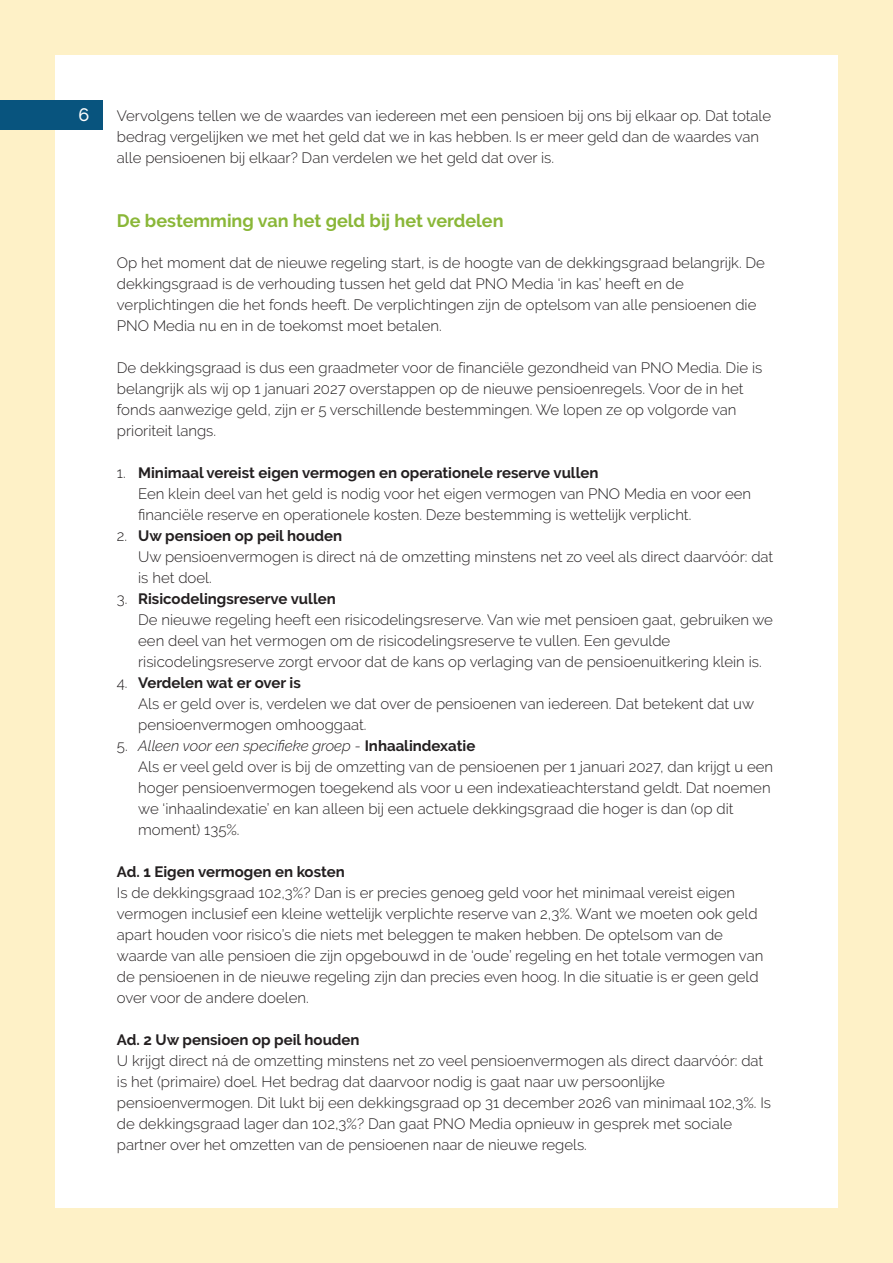
<style>
.page{position:relative;width:893px;height:1263px;background:#fef1c7}
.page>*{position:absolute;margin:0;border:0;box-sizing:border-box;transform-origin:0 0}
.t1{font:700 18px "Raleway";color:#8ab738}
.t2{font:500 18px "Raleway";color:#fff}
.t3{font:300 15px/21px "Raleway";color:#231f20}
.t4{font:700 15px "Raleway";color:#231f20}
.s1{font-weight:700}
.s2{font-style:italic}
</style>
<div class="page">
<div style="left:55px;top:55px;width:783px;height:1153px;background:#fff"></div>
<div style="left:0;top:100px;width:102px;height:30px;background:#08547e"></div>
<p class="t2" style="left:79px;top:104px;width:12px">6</p>
<p class="t3" style="left:117px;top:105px;width:656px">Vervolgens tellen we de waardes van iedereen met een pensioen bij ons bij elkaar op. Dat totale bedrag vergelijken we met het geld dat we in kas hebben. Is er meer geld dan de waardes van alle pensioenen bij elkaar? Dan verdelen we het geld dat over is.</p>
<p class="t1" style="left:117px;top:210px;width:388px">De bestemming van het geld bij het verdelen</p>
<p class="t3" style="left:117px;top:252px;width:649px">Op het moment dat de nieuwe regeling start, is de hoogte van de dekkingsgraad belangrijk. De dekkingsgraad is de verhouding tussen het geld dat PNO Media ‘in kas’ heeft en de verplichtingen die het fonds heeft. De verplichtingen zijn de optelsom van alle pensioenen die PNO Media nu en in de toekomst moet betalen.</p>
<p class="t3" style="left:117px;top:357px;width:647px">De dekkingsgraad is dus een graadmeter voor de financiële gezondheid van PNO Media. Die is belangrijk als wij op 1 januari 2027 overstappen op de nieuwe pensioenregels. Voor de in het fonds aanwezige geld, zijn er 5 verschillende bestemmingen. We lopen ze op volgorde van prioriteit langs.</p>
<p class="t3" style="left:138px;top:462px;width:614px;text-indent:-21px">1. <span class="s1">Minimaal vereist eigen vermogen en operationele reserve vullen<br></span>Een klein deel van het geld is nodig voor het eigen vermogen van PNO Media en voor een financiële reserve en operationele kosten. Deze bestemming is wettelijk verplicht.</p>
<p class="t3" style="left:138px;top:525px;width:637px;text-indent:-21px">2. <span class="s1">Uw pensioen op peil houden<br></span>Uw pensioenvermogen is direct ná de omzetting minstens net zo veel als direct daarvóór: dat is het doel.</p>
<p class="t3" style="left:138px;top:588px;width:636px;text-indent:-21px">3. <span class="s1">Risicodelingsreserve vullen<br></span>De nieuwe regeling heeft een risicodelingsreserve. Van wie met pensioen gaat, gebruiken we een deel van het vermogen om de risicodelingsreserve te vullen. Een gevulde risicodelingsreserve zorgt ervoor dat de kans op verlaging van de pensioenuitkering klein is.</p>
<p class="t3" style="left:138px;top:672px;width:617px;text-indent:-21px">4. <span class="s1">Verdelen wat er over is<br></span>Als er geld over is, verdelen we dat over de pensioenen van iedereen. Dat betekent dat uw pensioenvermogen omhooggaat.</p>
<p class="t3" style="left:138px;top:735px;width:636px;text-indent:-21px">5. <span class="s2">Alleen voor een specifieke groep -</span> <span class="s1">Inhaalindexatie<br></span>Als er veel geld over is bij de omzetting van de pensioenen per 1 januari 2027, dan krijgt u een hoger pensioenvermogen toegekend als voor u een indexatieachterstand geldt. Dat noemen we ‘inhaalindexatie’ en kan alleen bij een actuele dekkingsgraad die hoger is dan (op dit moment) 135%.</p>
<p class="t4" style="left:117px;top:863px;width:229px">Ad. 1 Eigen vermogen en kosten</p>
<p class="t3" style="left:117px;top:882px;width:648px">Is de dekkingsgraad 102,3%? Dan is er precies genoeg geld voor het minimaal vereist eigen vermogen inclusief een kleine wettelijk verplichte reserve van 2,3%. Want we moeten ook geld apart houden voor risico’s die niets met beleggen te maken hebben. De optelsom van de waarde van alle pensioen die zijn opgebouwd in de ‘oude’ regeling en het totale vermogen van de pensioenen in de nieuwe regeling zijn dan precies even hoog. In die situatie is er geen geld over voor de andere doelen.</p>
<p class="t4" style="left:117px;top:1031px;width:244px">Ad. 2 Uw pensioen op peil houden</p>
<p class="t3" style="left:117px;top:1050px;width:656px">U krijgt direct ná de omzetting minstens net zo veel pensioenvermogen als direct daarvóór: dat is het (primaire) doel. Het bedrag dat daarvoor nodig is gaat naar uw persoonlijke pensioenvermogen. Dit lukt bij een dekkingsgraad op 31 december 2026 van minimaal 102,3%. Is de dekkingsgraad lager dan 102,3%? Dan gaat PNO Media opnieuw in gesprek met sociale partner over het omzetten van de pensioenen naar de nieuwe regels.</p>
</div>
